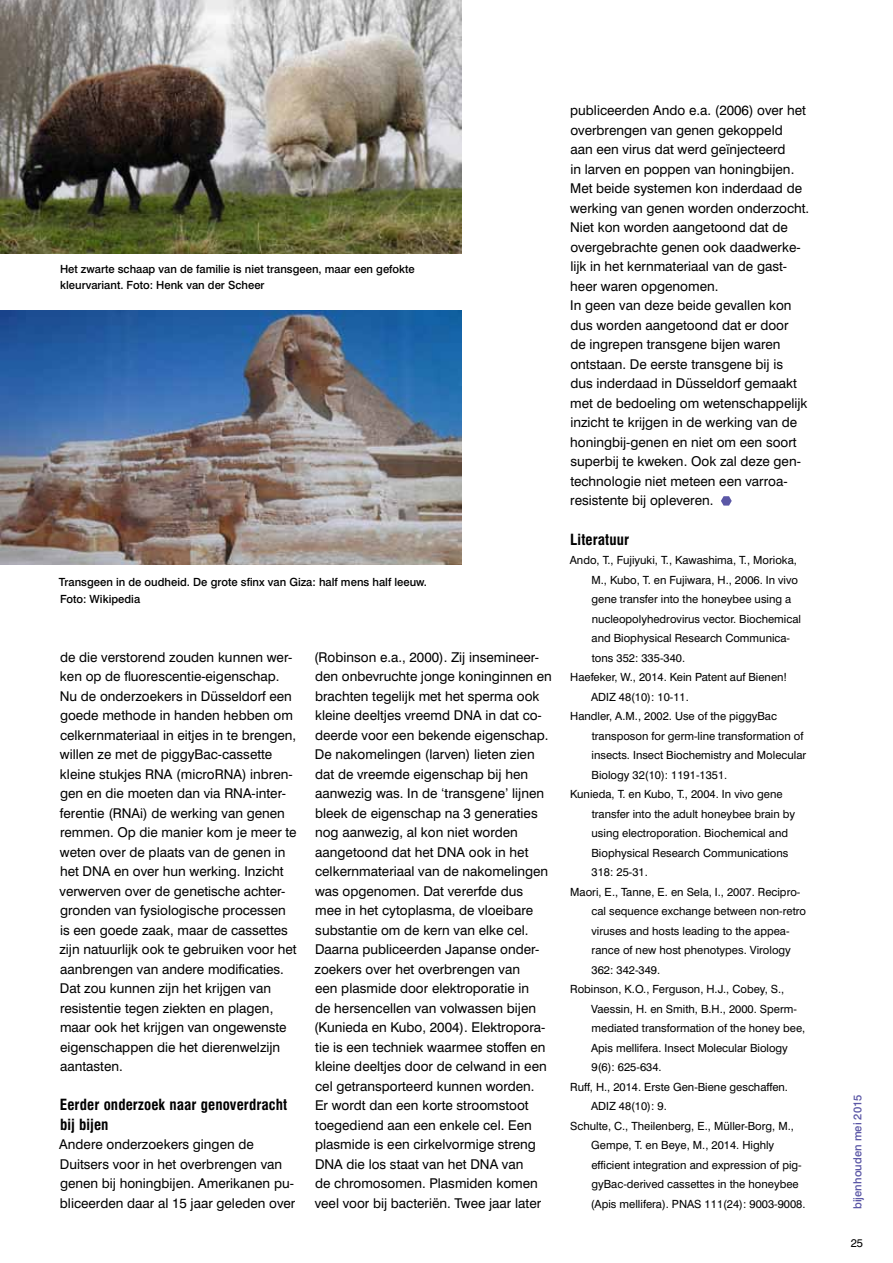
<style>
.page{position:relative;width:893px;height:1263px;background:#fff}
.page>*{position:absolute;margin:0;border:0;box-sizing:border-box;transform-origin:0 0}
.t1{font:700 condensed 15px/19.5px "Swiss 721 BT";letter-spacing:.005em;color:#000}
.t2{font:13.5px/19.5px "Swiss 721 BT";color:#000}
.t3{font:11.25px "Swiss 721 BT";color:#000}
.t4{font:500 11.25px/16.5px "Swiss 721 BT";color:#000}
.t5{font:500 11.25px "Swiss 721 BT";color:#5b57a6}
</style>
<div class="page">
<img style="left:0;top:310px;width:461px;height:254px">
<svg style="left:721px;top:496px;width:11px;height:10px"></svg>
<img style="left:0;top:0;width:461px;height:253px">
<p class="t4" style="left:60px;top:260px;width:356px">Het zwarte schaap van de familie is niet transgeen, maar een gefokte kleurvariant. Foto: Henk van der Scheer</p>
<p class="t4" style="left:59px;top:574px;width:370px">Transgeen in de oudheid. De grote sfinx van Giza: half mens half leeuw.<br>Foto: Wikipedia</p>
<p class="t2" style="left:59px;top:647px;width:239px">de die verstorend zouden kunnen wer&shy;ken op de fluorescentie-eigenschap.<br>Nu de onderzoekers in Düsseldorf een goede methode in handen hebben om celkernmateriaal in eitjes in te brengen, willen ze met de piggyBac-cassette kleine stukjes RNA (microRNA) inbren&shy;gen en die moeten dan via RNA-inter&shy;ferentie (RNAi) de werking van genen remmen. Op die manier kom je meer te weten over de plaats van de genen in het DNA en over hun werking. Inzicht verwerven over de genetische achter&shy;gronden van fysiologische processen is een goede zaak, maar de cassettes zijn natuurlijk ook te gebruiken voor het aanbrengen van andere modificaties.<br>Dat zou kunnen zijn het krijgen van resistentie tegen ziekten en plagen, maar ook het krijgen van ongewenste eigenschappen die het dierenwelzijn aantasten.</p>
<p class="t1" style="left:60px;top:1095px;width:229px">Eerder onderzoek naar genoverdracht bij bijen</p>
<p class="t2" style="left:59px;top:1134px;width:238px">Andere onderzoekers gingen de Duitsers voor in het overbrengen van genen bij honingbijen. Amerikanen pu&shy;bliceerden daar al 15 jaar geleden over</p>
<p class="t2" style="left:314px;top:647px;width:239px">(Robinson e.a., 2000). Zij insemineer&shy;den onbevruchte jonge koninginnen en brachten tegelijk met het sperma ook kleine deeltjes vreemd DNA in dat co&shy;deerde voor een bekende eigenschap.<br>De nakomelingen (larven) lieten zien dat de vreemde eigenschap bij hen aanwezig was. In de ‘transgene’ lijnen bleek de eigenschap na 3 generaties nog aanwezig, al kon niet worden aangetoond dat het DNA ook in het celkernmateriaal van de nakomelingen was opgenomen. Dat vererfde dus<br>mee in het cytoplasma, de vloeibare substantie om de kern van elke cel.<br>Daarna publiceerden Japanse onder&shy;zoekers over het overbrengen van<br>een plasmide door elektroporatie in<br>de hersencellen van volwassen bijen (Kunieda en Kubo, 2004). Elektropora&shy;tie is een techniek waarmee stoffen en kleine deeltjes door de celwand in een cel getransporteerd kunnen worden.<br>Er wordt dan een korte stroomstoot toegediend aan een enkele cel. Een plasmide is een cirkelvormige streng DNA die los staat van het DNA van<br>de chromosomen. Plasmiden komen veel voor bij bacteriën. Twee jaar later</p>
<p class="t2" style="left:570px;top:101px;width:241px">publiceerden Ando e.a. (2006) over het overbrengen van genen gekoppeld<br>aan een virus dat werd geïnjecteerd<br>in larven en poppen van honingbijen.<br>Met beide systemen kon inderdaad de werking van genen worden onderzocht.<br>Niet kon worden aangetoond dat de overgebrachte genen ook daadwerke&shy;lijk in het kernmateriaal van de gast&shy;heer waren opgenomen.<br>In geen van deze beide gevallen kon dus worden aangetoond dat er door<br>de ingrepen transgene bijen waren ontstaan. De eerste transgene bij is<br>dus inderdaad in Düsseldorf gemaakt met de bedoeling om wetenschappelijk inzicht te krijgen in de werking van de honingbij-genen en niet om een soort superbij te kweken. Ook zal deze gen&shy;technologie niet meteen een varroa&shy;resistente bij opleveren.</p>
<p class="t1" style="left:570px;top:529px;width:60px">Literatuur</p>
<p class="t3" style="left:570px;top:553px;width:229px">Ando, T., Fujiyuki, T., Kawashima, T., Morioka,</p>
<p class="t3" style="left:592px;top:573px;width:208px">M., Kubo, T. en Fujiwara, H., 2006. In vivo</p>
<p class="t3" style="left:591px;top:592px;width:201px">gene transfer into the honeybee using a</p>
<p class="t3" style="left:592px;top:612px;width:211px">nucleopolyhedrovirus vector. Biochemical</p>
<p class="t3" style="left:592px;top:631px;width:200px">and Biophysical Research Communica-</p>
<p class="t3" style="left:592px;top:651px;width:95px">tons 352: 335-340.</p>
<p class="t3" style="left:570px;top:670px;width:218px">Haefeker, W., 2014. Kein Patent auf Bienen!</p>
<p class="t3" style="left:591px;top:690px;width:99px">ADIZ 48(10): 10-11.</p>
<p class="t3" style="left:570px;top:709px;width:208px">Handler, A.M., 2002. Use of the piggyBac</p>
<p class="t3" style="left:592px;top:729px;width:213px">transposon for germ-line transformation of</p>
<p class="t3" style="left:592px;top:748px;width:216px">insects. Insect Biochemistry and Molecular</p>
<p class="t3" style="left:592px;top:768px;width:137px">Biology 32(10): 1191-1351.</p>
<p class="t3" style="left:570px;top:787px;width:214px">Kunieda, T. en Kubo, T., 2004. In vivo gene</p>
<p class="t3" style="left:592px;top:807px;width:205px">transfer into the adult honeybee brain by</p>
<p class="t3" style="left:591px;top:826px;width:198px">using electroporation. Biochemical and</p>
<p class="t3" style="left:591px;top:846px;width:198px">Biophysical Research Communications</p>
<p class="t3" style="left:591px;top:865px;width:58px">318: 25-31.</p>
<p class="t3" style="left:570px;top:885px;width:232px">Maori, E., Tanne, E. en Sela, I., 2007. Recipro-</p>
<p class="t3" style="left:591px;top:904px;width:216px">cal sequence exchange between non-retro</p>
<p class="t3" style="left:591px;top:924px;width:200px">viruses and hosts leading to the appea-</p>
<p class="t3" style="left:592px;top:943px;width:201px">rance of new host phenotypes. Virology</p>
<p class="t3" style="left:591px;top:963px;width:70px">362: 342-349.</p>
<p class="t3" style="left:570px;top:982px;width:216px">Robinson, K.O., Ferguson, H.J., Cobey, S.,</p>
<p class="t3" style="left:591px;top:1002px;width:206px">Vaessin, H. en Smith, B.H., 2000. Sperm-</p>
<p class="t3" style="left:592px;top:1021px;width:215px">mediated transformation of the honey bee,</p>
<p class="t3" style="left:591px;top:1041px;width:199px">Apis mellifera. Insect Molecular Biology</p>
<p class="t3" style="left:592px;top:1060px;width:71px">9(6): 625-634.</p>
<p class="t3" style="left:570px;top:1080px;width:219px">Ruff, H., 2014. Erste Gen-Biene geschaffen.</p>
<p class="t3" style="left:591px;top:1099px;width:77px">ADIZ 48(10): 9.</p>
<p class="t3" style="left:570px;top:1119px;width:225px">Schulte, C., Theilenberg, E., Müller-Borg, M.,</p>
<p class="t3" style="left:591px;top:1138px;width:185px">Gempe, T. en Beye, M., 2014. Highly</p>
<p class="t3" style="left:591px;top:1158px;width:212px">efficient integration and expression of pig-</p>
<p class="t3" style="left:591px;top:1177px;width:209px">gyBac-derived cassettes in the honeybee</p>
<p class="t3" style="left:591px;top:1197px;width:216px">(Apis mellifera). PNAS 111(24): 9003-9008.</p>
<p class="t5" style="left:851px;top:1209px;width:116px;rotate:-90deg">bijenhouden mei 2015</p>
<p class="t3" style="left:851px;top:1236px;width:14px">25</p>
</div>
